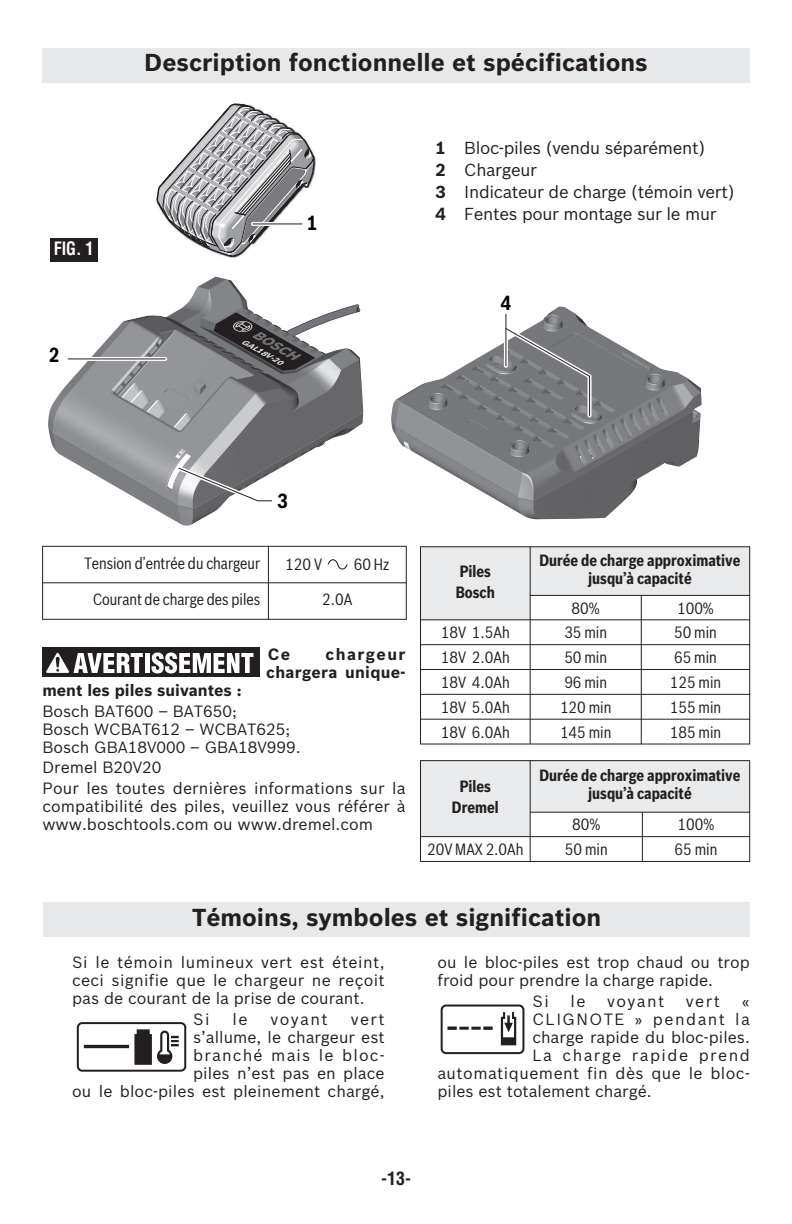
<style>
.page{position:relative;width:792px;height:1224px;background:#fff}
.page>*{position:absolute;margin:0;border:0;box-sizing:border-box;transform-origin:0 0}
.t1{font:700 24px "Bosch Sans";color:#231f20}
.t2{font:700 20px "Bosch Sans Cond";color:#040503}
.t3{font:700 condensed 18px "Helvetica";color:#fff;scale:.9 1}
.t4{font:700 condensed 18px "Helvetica";color:#231f20}
.t5{font:17px/21.8px "Bosch Sans";letter-spacing:-.02em;color:#231f20}
.t6{font:16px/18px "Bosch Sans";color:#231f20}
.t7{font:16px "Bosch Sans Cond";color:#231f20}
.t8{font:700 16px/20.8px "Bosch Sans Cond";color:#231f20;text-align:center}
.t9{font:16px "Bosch Sans";letter-spacing:.09em;color:#231f20}
.t10{font:16px "Bosch Sans";letter-spacing:.03em;color:#231f20}
.t11{font:700 16px/18px "Bosch Sans";letter-spacing:.02em;color:#231f20;text-align:right}
.t12{font:700 16px "Bosch Sans";color:#231f20}
.t13{font:italic 700 7.2px "Bosch Sans";color:#e4e5e7;scale:1.15 1}
.s1{font-weight:700}
</style>
<div class="page">
<img style="left:391px;top:306px;width:311px;height:213px">
<img style="left:48px;top:276px;width:315px;height:250px">
<svg style="left:68px;top:357px;width:97px;height:4px"></svg>
<hr style="left:68px;top:358px;width:97px;height:1px;background:#231f20">
<svg style="left:174px;top:463px;width:102px;height:42px"></svg>
<svg style="left:156px;top:103px;width:159px;height:155px"></svg>
<svg style="left:253px;top:222px;width:49px;height:4px"></svg>
<hr style="left:253px;top:223px;width:49px;height:1px;background:#231f20">
<svg style="left:504px;top:315px;width:4px;height:8px"></svg>
<hr style="left:505px;top:314px;width:1px;height:52px;background:#231f20">
<svg style="left:500px;top:323px;width:94px;height:97px;background:#848588"></svg>
<svg style="left:214px;top:304px;width:147px;height:67px"></svg>
<div style="left:50px;top:238px;width:48px;height:24px;background:#231f20"></div>
<div style="left:42px;top:48px;width:708px;height:34px;background:#e7e8e9"></div>
<div style="left:441px;top:1005px;width:83px;height:49px;border:2px solid #231f20;border-radius:4px"></div>
<svg style="left:447px;top:1027px;width:46px;height:3px"></svg>
<svg style="left:501px;top:1012px;width:15px;height:33px"></svg>
<div style="left:77px;top:1022px;width:109px;height:50px;border:2px solid #231f20;border-radius:4px"></div>
<svg style="left:134px;top:1029px;width:45px;height:36px"></svg>
<hr style="left:84px;top:1045px;width:45px;height:3px;background:#231f20">
<div style="left:43px;top:903px;width:707px;height:34px;background:#e7e8e9"></div>
<div style="left:42px;top:648px;width:218px;height:29px;background:#231f20"></div>
<div style="left:145px;top:653px;width:5px;height:20px;background:#fff"></div>
<svg style="left:152px;top:653px;width:101px;height:20px"></svg>
<svg style="left:46px;top:653px;width:97px;height:20px"></svg>
<svg style="left:327px;top:559px;width:21px;height:11px"></svg>
<hr style="left:42px;top:546px;width:1px;height:74px;background:#231f20">
<hr style="left:268px;top:546px;width:1px;height:74px;background:#231f20">
<hr style="left:406px;top:546px;width:1px;height:74px;background:#231f20">
<hr style="left:42px;top:546px;width:365px;height:1px;background:#231f20">
<hr style="left:42px;top:582px;width:365px;height:1px;background:#231f20">
<hr style="left:42px;top:619px;width:365px;height:1px;background:#231f20">
<div style="left:420px;top:547px;width:110px;height:73px;background:#e9eaeb"></div>
<div style="left:530px;top:547px;width:220px;height:48px;background:#e9eaeb"></div>
<hr style="left:420px;top:547px;width:1px;height:197px;background:#231f20">
<hr style="left:530px;top:547px;width:1px;height:197px;background:#231f20">
<hr style="left:641px;top:595px;width:1px;height:149px;background:#231f20">
<hr style="left:749px;top:547px;width:1px;height:197px;background:#231f20">
<hr style="left:420px;top:546px;width:330px;height:1px;background:#231f20">
<hr style="left:530px;top:595px;width:220px;height:1px;background:#231f20">
<hr style="left:420px;top:619px;width:330px;height:1px;background:#231f20">
<hr style="left:420px;top:644px;width:330px;height:1px;background:#231f20">
<hr style="left:420px;top:669px;width:330px;height:1px;background:#231f20">
<hr style="left:420px;top:694px;width:330px;height:1px;background:#231f20">
<hr style="left:420px;top:719px;width:330px;height:1px;background:#231f20">
<hr style="left:420px;top:744px;width:330px;height:1px;background:#231f20">
<div style="left:420px;top:760px;width:110px;height:77px;background:#e9eaeb"></div>
<div style="left:530px;top:760px;width:220px;height:52px;background:#e9eaeb"></div>
<hr style="left:420px;top:760px;width:1px;height:102px;background:#231f20">
<hr style="left:530px;top:760px;width:1px;height:102px;background:#231f20">
<hr style="left:642px;top:812px;width:1px;height:50px;background:#231f20">
<hr style="left:749px;top:760px;width:1px;height:102px;background:#231f20">
<hr style="left:420px;top:760px;width:330px;height:1px;background:#231f20">
<hr style="left:530px;top:812px;width:220px;height:1px;background:#231f20">
<hr style="left:420px;top:836px;width:330px;height:1px;background:#231f20">
<hr style="left:420px;top:861px;width:330px;height:1px;background:#231f20">
<h1 class="t1" style="left:144px;top:49px;width:505px">Description fonctionnelle et spécifications</h1>
<p class="t3" style="left:54px;top:239px;width:46px">FIG. 1</p>
<p class="t2" style="left:49px;top:344px;width:12px">2</p>
<p class="t2" style="left:306px;top:212px;width:12px">1</p>
<p class="t13" style="left:244px;top:337px;width:41px;rotate:30deg">GAL18V-20</p>
<p class="t5" style="left:436px;top:138px;width:301px"><span class="s1">1</span> Bloc-piles (vendu séparément)<br><span class="s1">2</span> Chargeur<br><span class="s1">3</span> Indicateur de charge (témoin vert)<br><span class="s1">4</span> Fentes pour montage sur le mur</p>
<p class="t2" style="left:501px;top:292px;width:12px">4</p>
<p class="t2" style="left:277px;top:489px;width:12px">3</p>
<p class="t7" style="left:84px;top:554px;width:177px">Tension d’entrée du chargeur</p>
<p class="t7" style="left:285px;top:555px;width:38px">120 V</p>
<p class="t7" style="left:354px;top:555px;width:37px">60 Hz</p>
<p class="t7" style="left:93px;top:590px;width:169px">Courant de charge des piles</p>
<p class="t7" style="left:322px;top:590px;width:32px">2.0A</p>
<p class="t11" style="left:266px;top:645px;width:141px">chargeur chargera unique-</p>
<p class="t11" style="left:268px;top:645px;width:24px">Ce</p>
<p class="t12" style="left:42px;top:681px;width:201px">ment les piles suivantes :</p>
<p class="t6" style="left:42px;top:702px;width:260px">Bosch BAT600 – BAT650;<br>Bosch WCBAT612 – WCBAT625;<br>Bosch GBA18V000 – GBA18V999.</p>
<p class="t6" style="left:42px;top:758px;width:365px;line-height:20.8px">Dremel B20V20<br>Pour les toutes dernières informations sur la</p>
<p class="t6" style="left:42px;top:798px;width:365px">compatibilité des piles, veuillez vous référer à www.boschtools.com ou www.dremel.com</p>
<p class="t8" style="left:456px;top:561px;width:41px;text-align:left">Piles<br>Bosch</p>
<p class="t8" style="left:539px;top:552px;width:203px;line-height:18px">Durée de charge approximative jusqu’à capacité</p>
<p class="t7" style="left:572px;top:599px;width:30px">80%</p>
<p class="t7" style="left:677px;top:599px;width:38px">100%</p>
<p class="t7" style="left:441px;top:623px;width:70px">18V 1.5Ah</p>
<p class="t7" style="left:564px;top:623px;width:44px">35 min</p>
<p class="t7" style="left:674px;top:623px;width:44px">50 min</p>
<p class="t7" style="left:441px;top:648px;width:70px">18V 2.0Ah</p>
<p class="t7" style="left:564px;top:648px;width:44px">50 min</p>
<p class="t7" style="left:674px;top:648px;width:44px">65 min</p>
<p class="t7" style="left:441px;top:673px;width:70px">18V 4.0Ah</p>
<p class="t7" style="left:564px;top:673px;width:44px">96 min</p>
<p class="t7" style="left:670px;top:673px;width:53px">125 min</p>
<p class="t7" style="left:441px;top:698px;width:70px">18V 5.0Ah</p>
<p class="t7" style="left:560px;top:698px;width:53px">120 min</p>
<p class="t7" style="left:670px;top:698px;width:53px">155 min</p>
<p class="t7" style="left:441px;top:723px;width:70px">18V 6.0Ah</p>
<p class="t7" style="left:560px;top:723px;width:53px">145 min</p>
<p class="t7" style="left:670px;top:723px;width:53px">185 min</p>
<p class="t8" style="left:452px;top:776px;width:48px">Piles<br>Dremel</p>
<p class="t8" style="left:539px;top:767px;width:203px;line-height:18px">Durée de charge approximative jusqu’à capacité</p>
<p class="t7" style="left:572px;top:816px;width:30px">80%</p>
<p class="t7" style="left:678px;top:816px;width:38px">100%</p>
<p class="t7" style="left:427px;top:840px;width:98px">20V MAX 2.0Ah</p>
<p class="t7" style="left:565px;top:840px;width:44px">50 min</p>
<p class="t7" style="left:675px;top:840px;width:44px">65 min</p>
<h1 class="t1" style="left:192px;top:904px;width:411px">Témoins, symboles et signification</h1>
<p class="t6" style="left:72px;top:954px;width:314px;text-align:justify">Si le témoin lumineux vert est éteint, ceci signifie que le chargeur ne reçoit pas de courant de la prise de courant.</p>
<p class="t6" style="left:193px;top:1011px;width:18px">Si</p>
<p class="t6" style="left:232px;top:1011px;width:17px">le</p>
<p class="t6" style="left:270px;top:1011px;width:59px">voyant</p>
<p class="t6" style="left:72px;top:1011px;width:314px;text-align:right">vert<br>s’allume, le chargeur est<br>branché mais le bloc-<br>piles n’est pas en place<br>ou le bloc-piles est pleinement chargé,</p>
<p class="t6" style="left:437px;top:954px;width:314px">ou le bloc-piles est trop chaud ou trop froid pour prendre la charge rapide.</p>
<p class="t6" style="left:532px;top:993px;width:18px">Si</p>
<p class="t6" style="left:570px;top:993px;width:17px">le</p>
<p class="t6" style="left:607px;top:993px;width:59px">voyant</p>
<p class="t6" style="left:686px;top:993px;width:35px">vert</p>
<p class="t6" style="left:742px;top:993px;width:10px">«</p>
<p class="t9" style="left:532px;top:1010px;width:219px">CLIGNOTE » pendant la</p>
<p class="t6" style="left:532px;top:1029px;width:219px">charge rapide du bloc-piles.</p>
<p class="t9" style="left:532px;top:1046px;width:219px">La charge rapide prend</p>
<p class="t10" style="left:437px;top:1064px;width:314px">automatiquement fin dès que le bloc-</p>
<p class="t6" style="left:437px;top:1083px;width:216px">piles est totalement chargé.</p>
<p class="t4" style="left:381px;top:1168px;width:31px">-13-</p>
</div>
